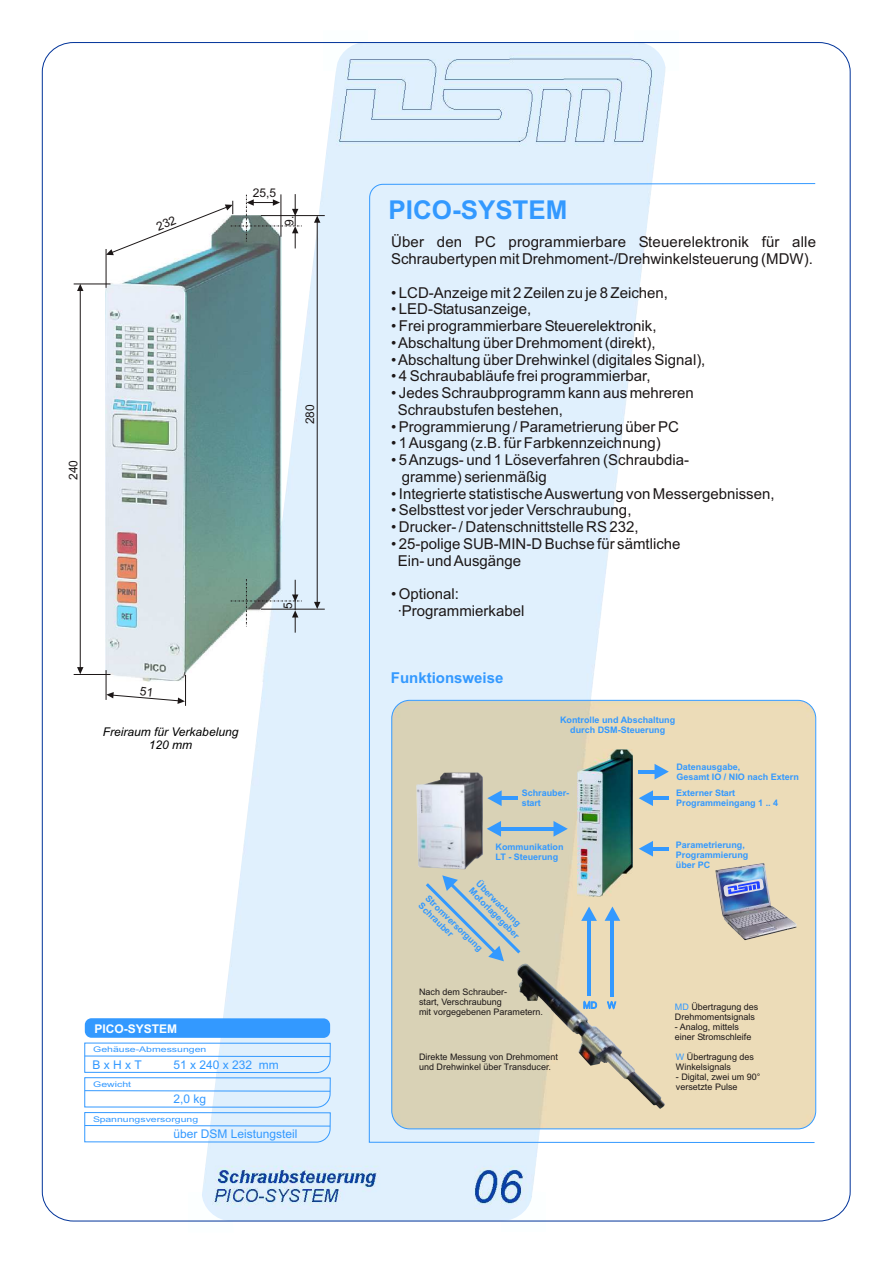
<style>
.page{position:relative;width:894px;height:1263px;background:#fff}
.page>*{position:absolute;margin:0;border:0;box-sizing:border-box;transform-origin:0 0}
.t1{font:700 25.95px "Arial";color:#39f}
.t2{font:15px/16.8px "Arial";color:#1c1717}
.t3{font:700 15px "Arial";color:#39f}
.t4{font:12px "Arial";color:#39f}
.t5{font:italic 12px/13.4px "Arial";color:#000;text-align:center}
.t6{font:12px "Arial";color:#1c1717}
.t7{font:700 12px "Arial";color:#fcffff}
.t8{font:9px/10.1px "Arial";color:#1c1717}
.t9{font:700 9px/10.1px "Arial";color:#39f}
.t10{font:9px "Arial";color:#39f}
.t11{font:7.8px "Arial";color:#39f;scale:1.34 1}
.s1{color:#39f}
</style>
<div class="page">
<img style="left:202px;top:142px;width:455px;height:1077px">
<svg style="left:327px;top:44px;width:339px;height:98px;background:#daebf8"></svg>
<svg style="left:501px;top:1192px;width:45px;height:30px"></svg>
<svg style="left:189px;top:1192px;width:44px;height:30px"></svg>
<svg style="left:368px;top:183px;width:448px;height:960px"></svg>
<img style="left:392px;top:700px;width:424px;height:429px;border-radius:18px">
<img style="left:715px;top:862px;width:82px;height:78px">
<svg style="left:723px;top:878px;width:41px;height:19px"></svg>
<img style="left:517px;top:963px;width:148px;height:146px">
<img style="left:577px;top:750px;width:56px;height:147px">
<img style="left:416px;top:772px;width:67px;height:97px">
<hr style="left:639px;top:770px;width:17px;height:3px;background:#39f">
<svg style="left:655px;top:764px;width:14px;height:16px"></svg>
<svg style="left:487px;top:821px;width:14px;height:16px"></svg>
<hr style="left:500px;top:827px;width:55px;height:3px;background:#39f">
<svg style="left:554px;top:821px;width:14px;height:16px"></svg>
<hr style="left:652px;top:797px;width:17px;height:3px;background:#39f">
<svg style="left:639px;top:790px;width:14px;height:16px"></svg>
<hr style="left:500px;top:797px;width:17px;height:3px;background:#39f">
<svg style="left:487px;top:790px;width:15px;height:16px"></svg>
<hr style="left:652px;top:847px;width:17px;height:3px;background:#39f">
<svg style="left:639px;top:841px;width:14px;height:16px"></svg>
<svg style="left:581px;top:907px;width:16px;height:14px"></svg>
<hr style="left:588px;top:920px;width:3px;height:76px;background:#39f">
<svg style="left:605px;top:907px;width:15px;height:14px"></svg>
<hr style="left:611px;top:920px;width:3px;height:77px;background:#39f">
<img style="left:106px;top:255px;width:176px;height:427px">
<hr style="left:106px;top:249px;width:1px;height:39px;background:#1c1717">
<hr style="left:106px;top:670px;width:1px;height:30px;background:#1c1717">
<hr style="left:185px;top:675px;width:1px;height:31px;background:#1c1717">
<hr style="left:74px;top:284px;width:37px;height:1px;background:#1c1717">
<hr style="left:74px;top:674px;width:37px;height:1px;background:#1c1717">
<hr style="left:80px;top:287px;width:1px;height:384px;background:#1c1717">
<svg style="left:77px;top:284px;width:6px;height:7px"></svg>
<svg style="left:77px;top:667px;width:6px;height:7px"></svg>
<hr style="left:261px;top:215px;width:64px;height:1px;background:#1c1717">
<hr style="left:261px;top:609px;width:64px;height:1px;background:#1c1717">
<hr style="left:317px;top:219px;width:1px;height:386px;background:#1c1717">
<svg style="left:314px;top:216px;width:6px;height:7px"></svg>
<svg style="left:314px;top:602px;width:6px;height:7px"></svg>
<svg style="left:231px;top:579px;width:71px;height:54px"></svg>
<svg style="left:84px;top:1042px;width:247px;height:101px"></svg>
<div style="left:85px;top:1018px;width:245px;height:20px;background:#39f;border-radius:7px"></div>
<svg style="left:426px;top:875px;width:94px;height:86px;background:#c8ccbd"></svg>
<svg style="left:106px;top:194px;width:196px;height:61px"></svg>
<svg style="left:106px;top:686px;width:79px;height:18px"></svg>
<p class="t6" style="left:253px;top:188px;width:25px">25,5</p>
<p class="t6" style="left:285px;top:226px;width:12px;rotate:-90deg">9.</p>
<p class="t6" style="left:69px;top:480px;width:22px;rotate:-90deg">240</p>
<p class="t6" style="left:305px;top:424px;width:22px;rotate:-90deg">280</p>
<p class="t6" style="left:283px;top:609px;width:8px;rotate:-90deg">5</p>
<p class="t5" style="left:103px;top:726px;width:137px">Freiraum für Verkabelung<br>120 mm</p>
<p class="t7" style="left:94px;top:1024px;width:84px">PICO-SYSTEM</p>
<p class="t11" style="left:93px;top:1047px;width:86px">Gehäuse-Abmessungen</p>
<p class="t11" style="left:93px;top:1081px;width:30px">Gewicht</p>
<p class="t11" style="left:93px;top:1116px;width:80px">Spannungsversorgung</p>
<p class="t4" style="left:93px;top:1060px;width:51px">B x H x T</p>
<p class="t4" style="left:173px;top:1060px;width:107px">51 x 240 x 232 mm</p>
<p class="t4" style="left:173px;top:1095px;width:34px">2,0 kg</p>
<p class="t4" style="left:173px;top:1130px;width:126px">über DSM Leistungsteil</p>
<h1 class="t1" style="left:389px;top:200px;width:180px">PICO-SYSTEM</h1>
<p class="t2" style="left:391px;top:235px;width:427px">Über den PC programmierbare Steuerelektronik für alle<br>Schraubertypen mit Drehmoment-/Drehwinkelsteuerung (MDW).</p>
<p class="t2" style="left:391px;top:285px;width:279px">• LCD-Anzeige mit 2 Zeilen zu je 8 Zeichen,</p>
<p class="t2" style="left:391px;top:302px;width:142px">• LED-Statusanzeige,</p>
<p class="t2" style="left:391px;top:319px;width:267px">• Frei programmierbare Steuerelektronik,</p>
<p class="t2" style="left:391px;top:336px;width:266px">• Abschaltung über Drehmoment (direkt),</p>
<p class="t2" style="left:391px;top:352px;width:316px">• Abschaltung über Drehwinkel (digitales Signal),</p>
<p class="t2" style="left:391px;top:369px;width:261px">• 4 Schraubabläufe frei programmierbar,</p>
<p class="t2" style="left:398px;top:386px;width:298px;text-indent:-7px">• Jedes Schraubprogramm kann aus mehreren<br>Schraubstufen bestehen,</p>
<p class="t2" style="left:391px;top:419px;width:289px">• Programmierung / Parametrierung über PC</p>
<p class="t2" style="left:391px;top:436px;width:271px">• 1 Ausgang (z.B. für Farbkennzeichnung)</p>
<p class="t2" style="left:402px;top:453px;width:289px;text-indent:-11px">• 5 Anzugs- und 1 Löseverfahren (Schraubdia&shy;gramme) serienmäßig</p>
<p class="t2" style="left:391px;top:486px;width:385px">• Integrierte statistische Auswertung von Messergebnissen,</p>
<p class="t2" style="left:391px;top:503px;width:242px">• Selbsttest vor jeder Verschraubung,</p>
<p class="t2" style="left:391px;top:520px;width:249px">• Drucker- / Datenschnittstelle RS 232,</p>
<p class="t2" style="left:398px;top:537px;width:284px;text-indent:-7px">• 25-polige SUB-MIN-D Buchse für sämtliche<br>Ein- und Ausgänge</p>
<p class="t2" style="left:398px;top:587px;width:128px;text-indent:-7px">• Optional: ·Programmierkabel</p>
<p class="t3" style="left:391px;top:672px;width:114px">Funktionsweise</p>
<p class="t9" style="left:560px;top:716px;width:117px;text-align:center">Kontrolle und Abschaltung durch DSM-Steuerung</p>
<p class="t9" style="left:522px;top:789px;width:49px">Schrauber&shy;start</p>
<p class="t9" style="left:676px;top:763px;width:124px">Datenausgabe,<br>Gesamt IO / NIO nach Extern</p>
<p class="t9" style="left:676px;top:789px;width:104px">Externer Start<br>Programmeingang 1 .. 4</p>
<p class="t9" style="left:496px;top:842px;width:70px">Kommunikation<br>LT - Steuerung</p>
<p class="t9" style="left:492px;top:890px;width:45px;text-indent:-16px;rotate:45deg">Üb r achung o</p>
<p class="t9" style="left:473px;top:886px;width:69px;rotate:45deg">Mot rlage eber</p>
<p class="t9" style="left:430px;top:894px;width:77px;rotate:44deg">Stromversorgung<br>Sc a ber</p>
<p class="t8" style="left:419px;top:988px;width:126px">Nach dem Schrauber-<br>start, Verschraubung<br>mit vorgegebenen Parametern.</p>
<p class="t8" style="left:419px;top:1053px;width:141px">Direkte Messung von Drehmoment und Drehwinkel über Transducer.</p>
<p class="t10" style="left:583px;top:1002px;width:34px">MD W</p>
<p class="t9" style="left:676px;top:841px;width:74px">Parametrierung,<br>Programmierung über PC</p>
<p class="t8" style="left:675px;top:1002px;width:85px"><span class="s1">MD</span> Übertragung des<br>Drehmomentsignals</p>
<p class="t8" style="left:675px;top:1022px;width:78px">- Analog, mittels einer Stromschleife</p>
<p class="t8" style="left:676px;top:1053px;width:80px"><span class="s1">W</span> Übertragung des<br>Winkelsignals</p>
<p class="t8" style="left:676px;top:1073px;width:86px">- Digital, zwei um 90° versetzte Pulse</p>
</div>
